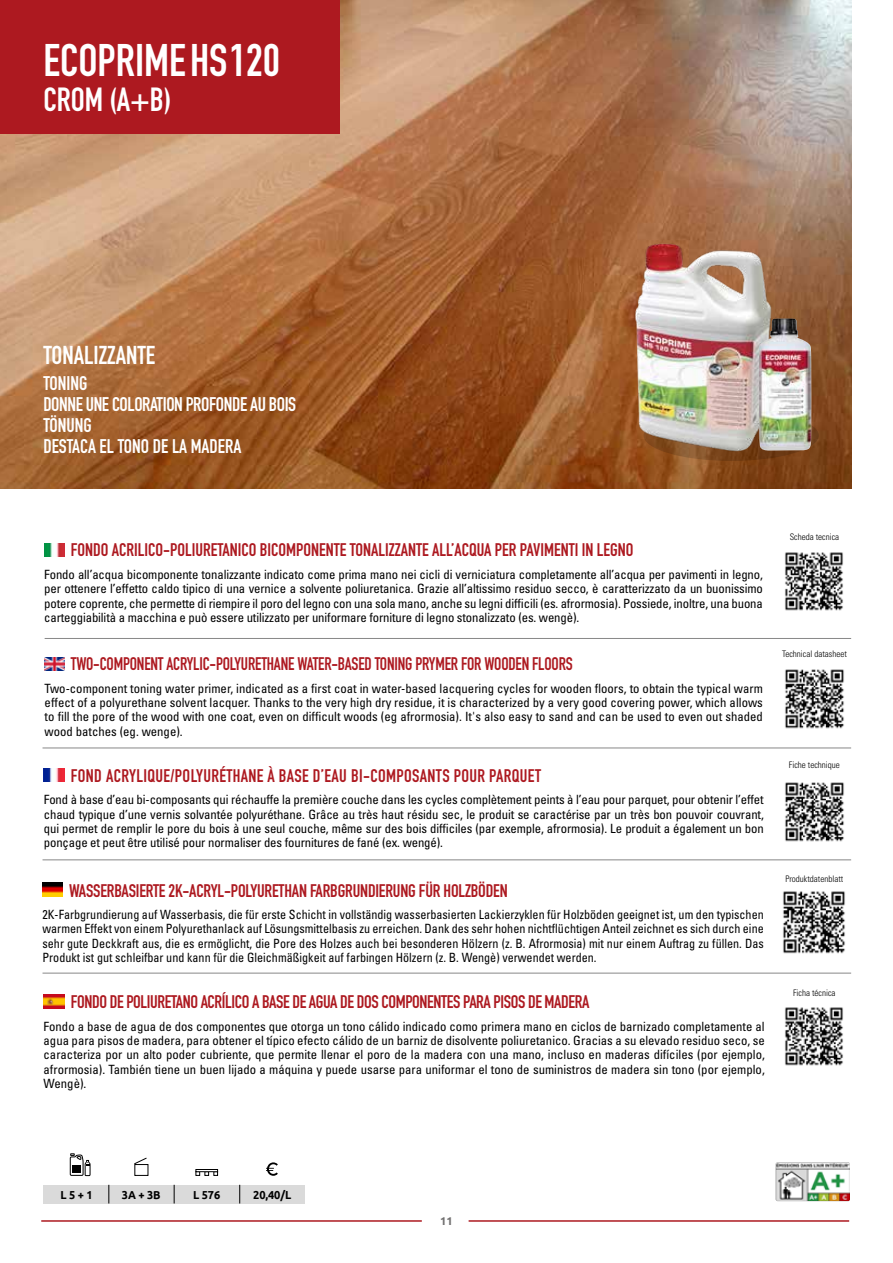
<style>
.page{position:relative;width:893px;height:1263px;background:#fff}
.page>*{position:absolute;margin:0;border:0;box-sizing:border-box;transform-origin:0 0}
.t1{font:700 45px "DIN Condensed";color:#fff}
.t2{font:700 33px "DIN Condensed";color:#fff}
.t3{font:700 25.5px "DIN Condensed";color:#fff}
.t4{font:700 19.5px/21px "DIN Condensed";letter-spacing:-.02em;color:#fff}
.t5{font:700 18px "DIN Condensed";letter-spacing:-.01em;color:#ad1920}
.t6{font:700 18px "DIN Condensed";letter-spacing:-.01em;color:#ad1920;scale:.95 1}
.t7{font:700 18px "DIN Condensed";letter-spacing:.02em;color:#ad1920}
.t8{font:condensed 12.75px/14.2px "Univers";color:#000;text-align:justify}
.t9{font:condensed 12.75px/14.2px "Univers";color:#000;text-align:justify;scale:.95 1}
.t10{font:700 11.55px "Ubuntu";letter-spacing:-.01em;color:#000;scale:.95 1}
.t11{font:700 11.25px "Ubuntu";color:#706f6f}
.t12{font:300 condensed 9px "Univers";color:#000}
</style>
<div class="page">
<hr style="left:41px;top:1220px;width:381px;height:2px;background:#ad1920">
<hr style="left:469px;top:1220px;width:380px;height:2px;background:#ad1920">
<img style="left:0;top:0;width:851px;height:489px">
<div style="left:0;top:0;width:340px;height:134px;background:#ad1920"></div>
<img style="left:44px;top:768px;width:20px;height:14px">
<img style="left:44px;top:543px;width:20px;height:13px">
<img style="left:43px;top:883px;width:20px;height:13px">
<img style="left:44px;top:994px;width:20px;height:14px">
<img style="left:45px;top:657px;width:19px;height:13px">
<img style="left:785px;top:552px;width:58px;height:59px">
<img style="left:785px;top:669px;width:59px;height:60px">
<img style="left:785px;top:782px;width:59px;height:60px">
<img style="left:783px;top:891px;width:62px;height:63px">
<img style="left:785px;top:1007px;width:58px;height:59px">
<hr style="left:45px;top:638px;width:806px;height:1px;background:#878787">
<hr style="left:43px;top:747px;width:808px;height:1px;background:#878787">
<hr style="left:43px;top:859px;width:808px;height:1px;background:#878787">
<hr style="left:43px;top:973px;width:808px;height:1px;background:#878787">
<img style="left:776px;top:1162px;width:74px;height:39px">
<div style="left:134px;top:1164px;width:14px;height:12px;border:1px solid #000"></div>
<svg style="left:134px;top:1157px;width:14px;height:8px"></svg>
<svg style="left:195px;top:1172px;width:23px;height:4px"></svg>
<div style="left:195px;top:1169px;width:23px;height:3px;border:1px solid #000"></div>
<div style="left:44px;top:1185px;width:261px;height:18px;background:#dadada"></div>
<svg style="left:266px;top:1162px;width:12px;height:14px"></svg>
<svg style="left:109px;top:1185px;width:1px;height:18px"></svg>
<svg style="left:174px;top:1185px;width:1px;height:18px"></svg>
<svg style="left:239px;top:1185px;width:1px;height:18px"></svg>
<svg style="left:69px;top:1153px;width:22px;height:23px"></svg>
<img style="left:626px;top:233px;width:159px;height:229px">
<img style="left:758px;top:318px;width:53px;height:133px">
<h1 class="t1" style="left:43px;top:30px;width:238px">ECOPRIME HS 120</h1>
<h2 class="t2" style="left:43px;top:77px;width:129px">CROM (A+B)</h2>
<h3 class="t3" style="left:43px;top:338px;width:113px">TONALIZZANTE</h3>
<h3 class="t4" style="left:43px;top:372px;width:254px">TONING<br>DONNE UNE COLORATION PROFONDE AU BOIS<br>TÖNUNG<br>DESTACA EL TONO DE LA MADERA</h3>
<h3 class="t5" style="left:71px;top:538px;width:564px">FONDO ACRILICO-POLIURETANICO BICOMPONENTE TONALIZZANTE ALL’ACQUA PER PAVIMENTI IN LEGNO</h3>
<p class="t8" style="left:44px;top:567px;width:720px">Fondo all’acqua bicomponente tonalizzante indicato come prima mano nei cicli di verniciatura completamente all’acqua per pavimenti in legno, per ottenere l’effetto caldo tipico di una vernice a solvente poliuretanica. Grazie all’altissimo residuo secco, è caratterizzato da un buonissimo potere coprente, che permette di riempire il poro del legno con una sola mano, anche su legni difficili (es. afrormosia). Possiede, inoltre, una buona carteggiabilità a macchina e può essere utilizzato per uniformare forniture di legno stonalizzato (es. wengè).</p>
<h3 class="t6" style="left:71px;top:652px;width:530px">TWO-COMPONENT ACRYLIC-POLYURETHANE WATER-BASED TONING PRYMER FOR WOODEN FLOORS</h3>
<p class="t8" style="left:45px;top:681px;width:720px">Two-component toning water primer, indicated as a first coat in water-based lacquering cycles for wooden floors, to obtain the typical warm effect of a polyurethane solvent lacquer. Thanks to the very high dry residue, it is characterized by a very good covering power, which allows to fill the pore of the wood with one coat, even on difficult woods (eg afrormosia). It's also easy to sand and can be used to even out shaded wood batches (eg. wenge).</p>
<h3 class="t7" style="left:71px;top:763px;width:472px">FOND ACRYLIQUE/POLYURÉTHANE À BASE D’EAU BI-COMPOSANTS POUR PARQUET</h3>
<p class="t8" style="left:44px;top:792px;width:721px">Fond à base d’eau bi-composants qui réchauffe la première couche dans les cycles complètement peints à l’eau pour parquet, pour obtenir l’effet chaud typique d’une vernis solvantée polyuréthane. Grâce au très haut résidu sec, le produit se caractérise par un très bon pouvoir couvrant, qui permet de remplir le pore du bois à une seul couche, même sur des bois difficiles (par exemple, afrormosia). Le produit a également un bon ponçage et peut être utilisé pour normaliser des fournitures de fané (ex. wengé).</p>
<h3 class="t5" style="left:69px;top:878px;width:440px">WASSERBASIERTE 2K-ACRYL-POLYURETHAN FARBGRUNDIERUNG FÜR HOLZBÖDEN</h3>
<p class="t9" style="left:43px;top:907px;width:761px">2K-Farbgrundierung auf Wasserbasis, die für erste Schicht in vollständig wasserbasierten Lackierzyklen für Holzböden geeignet ist, um den typischen warmen Effekt von einem Polyurethanlack auf Lösungsmittelbasis zu erreichen. Dank des sehr hohen nichtflüchtigen Anteil zeichnet es sich durch eine sehr gute Deckkraft aus, die es ermöglicht, die Pore des Holzes auch bei besonderen Hölzern (z. B. Afrormosia) mit nur einem Auftrag zu füllen. Das Produkt ist gut schleifbar und kann für die Gleichmäßigkeit auf farbingen Hölzern (z. B. Wengè) verwendet werden.</p>
<h3 class="t5" style="left:71px;top:990px;width:520px">FONDO DE POLIURETANO ACRÍLICO A BASE DE AGUA DE DOS COMPONENTES PARA PISOS DE MADERA</h3>
<p class="t8" style="left:44px;top:1019px;width:723px">Fondo a base de agua de dos componentes que otorga un tono cálido indicado como primera mano en ciclos de barnizado completamente al agua para pisos de madera, para obtener el típico efecto cálido de un barniz de disolvente poliuretanico. Gracias a su elevado residuo seco, se caracteriza por un alto poder cubriente, que permite llenar el poro de la madera con una mano, incluso en maderas difíciles (por ejemplo, afrormosia). También tiene un buen lijado a máquina y puede usarse para uniformar el tono de suministros de madera sin tono (por ejemplo, Wengè).</p>
<p class="t12" style="left:790px;top:532px;width:51px">Scheda tecnica</p>
<p class="t12" style="left:782px;top:648px;width:66px">Technical datasheet</p>
<p class="t12" style="left:789px;top:759px;width:52px">Fiche technique</p>
<p class="t12" style="left:785px;top:873px;width:59px">Produktdatenblatt</p>
<p class="t12" style="left:793px;top:988px;width:44px">Ficha técnica</p>
<p class="t10" style="left:61px;top:1187px;width:35px">L 5 + 1</p>
<p class="t10" style="left:122px;top:1187px;width:42px">3A + 3B</p>
<p class="t10" style="left:193px;top:1187px;width:30px">L 576</p>
<p class="t10" style="left:253px;top:1187px;width:41px">20,40/L</p>
<p class="t11" style="left:440px;top:1214px;width:14px">11</p>
</div>
